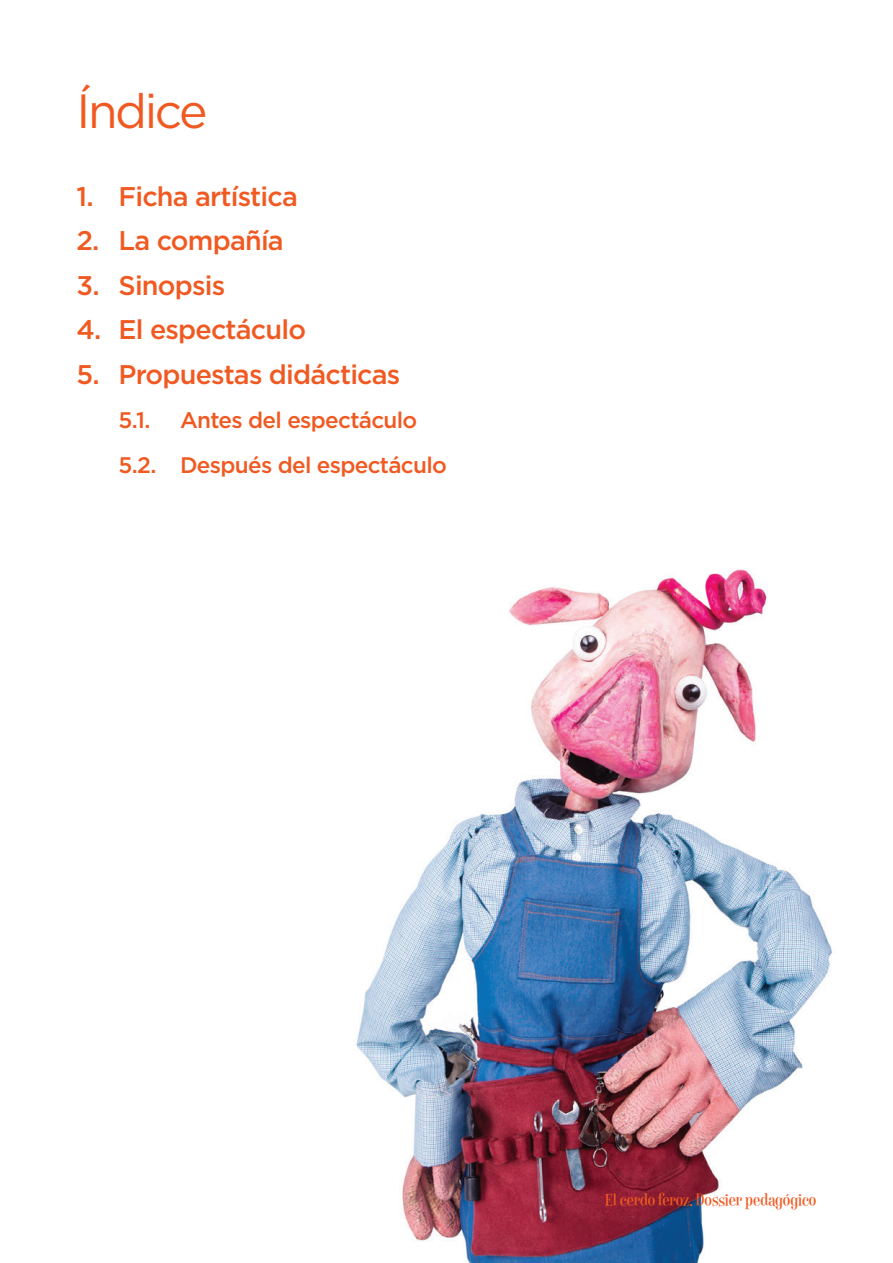
<style>
.page{position:relative;width:893px;height:1263px;background:#fff}
.page>*{position:absolute;margin:0;border:0;box-sizing:border-box;transform-origin:0 0}
.t1{font:48px "Gotham HTF";letter-spacing:-.05em;color:#f05a22}
.t2{font:500 27px "Gotham HTF";letter-spacing:-.03em;color:#f05a22}
.t3{font:500 22.5px/44.5px "Gotham HTF";letter-spacing:-.03em;color:#f05a22}
.t4{font:18px "Ed";letter-spacing:.01em;color:#f05a22}
</style>
<div class="page">
<img style="left:356px;top:569px;width:477px;height:694px">
<h1 class="t1" style="left:77px;top:85px;width:133px">Índice</h1>
<p class="t2" style="left:77px;top:181px;width:223px">1. Ficha artística</p>
<p class="t2" style="left:77px;top:225px;width:209px">2. La compañía</p>
<p class="t2" style="left:77px;top:270px;width:150px">3. Sinopsis</p>
<p class="t2" style="left:77px;top:314px;width:231px">4. El espectáculo</p>
<p class="t2" style="left:77px;top:359px;width:325px">5. Propuestas didácticas</p>
<p class="t3" style="left:119px;top:398px;width:33px">5.1.</p>
<p class="t3" style="left:119px;top:398px;width:330px;text-indent:61px">Antes del espectáculo<br>5.2. Después del espectáculo</p>
<p class="t4" style="left:606px;top:1190px;width:212px">El cerdo feroz. Dossier pedagógico</p>
</div>
